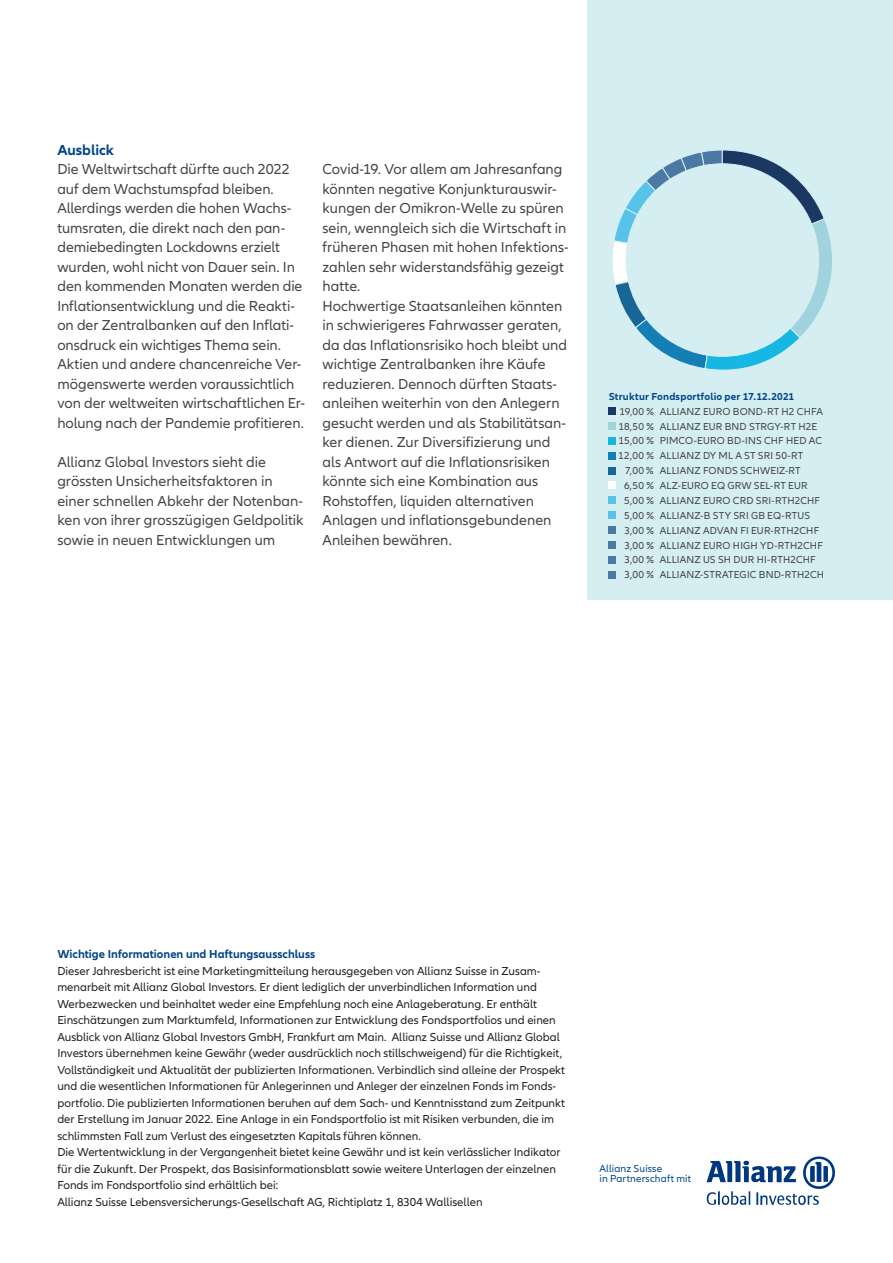
<style>
.page{position:relative;width:893px;height:1263px;background:#fff}
.page>*{position:absolute;margin:0;border:0;box-sizing:border-box;transform-origin:0 0}
.t1{font:15px/19.5px "Allianz Neo";color:#454647}
.t2{font:700 15px "Allianz Neo";color:#01468c}
.t3{font:12px/16.5px "Allianz Neo";color:#231f20}
.t4{font:700 12px "Allianz Neo";color:#01468c}
.t5{font:10.5px "Allianz Neo";letter-spacing:.015em;color:#454647}
.t6{font:700 10.5px "Allianz Neo";letter-spacing:.02em;color:#01468c}
.t7{font:10.5px/10.5px "Allianz Neo";letter-spacing:.015em;color:#01468c}
</style>
<div class="page">
<div style="left:587px;top:0;width:306px;height:600px;background:#d5eef1"></div>
<div style="left:609px;top:407px;width:7px;height:8px;background:#1a3862"></div>
<div style="left:609px;top:422px;width:7px;height:8px;background:#a1d3df"></div>
<div style="left:609px;top:437px;width:7px;height:7px;background:#16b8e3"></div>
<div style="left:609px;top:452px;width:7px;height:7px;background:#147fb5"></div>
<div style="left:609px;top:467px;width:7px;height:7px;background:#176695"></div>
<div style="left:609px;top:482px;width:7px;height:7px;background:#fff"></div>
<div style="left:609px;top:497px;width:7px;height:7px;background:#57c3e8"></div>
<div style="left:609px;top:511px;width:7px;height:8px;background:#57c3e8"></div>
<div style="left:609px;top:526px;width:7px;height:8px;background:#4a7aa3"></div>
<div style="left:609px;top:541px;width:7px;height:8px;background:#4a7aa3"></div>
<div style="left:609px;top:556px;width:7px;height:7px;background:#4a7aa3"></div>
<div style="left:609px;top:571px;width:7px;height:7px;background:#4a7aa3"></div>
<svg style="left:612px;top:150px;width:220px;height:220px"></svg>
<svg style="left:706px;top:1156px;width:129px;height:49px"></svg>
<p class="t2" style="left:57px;top:141px;width:58px">Ausblick</p>
<p class="t1" style="left:57px;top:160px;width:249px">Die Weltwirtschaft dürfte auch 2022 auf dem Wachstumspfad bleiben.<br>Allerdings werden die hohen Wachs&shy;tumsraten, die direkt nach den pan&shy;demiebedingten Lockdowns erzielt wurden, wohl nicht von Dauer sein. In den kommenden Monaten werden die Inflationsentwicklung und die Reakti&shy;on der Zentralbanken auf den Inflati&shy;onsdruck ein wichtiges Thema sein.<br>Aktien und andere chancenreiche Ver&shy;mögenswerte werden voraussichtlich von der weltweiten wirtschaftlichen Er&shy;holung nach der Pandemie profitieren.</p>
<p class="t1" style="left:57px;top:453px;width:248px">Allianz Global Investors sieht die grössten Unsicherheitsfaktoren in einer schnellen Abkehr der Notenban&shy;ken von ihrer grosszügigen Geldpolitik sowie in neuen Entwicklungen um</p>
<p class="t1" style="left:322px;top:160px;width:248px">Covid-19. Vor allem am Jahresanfang könnten negative Konjunkturauswir&shy;kungen der Omikron-Welle zu spüren sein, wenngleich sich die Wirtschaft in früheren Phasen mit hohen Infektions&shy;zahlen sehr widerstandsfähig gezeigt hatte.<br>Hochwertige Staatsanleihen könnten in schwierigeres Fahrwasser geraten, da das Inflationsrisiko hoch bleibt und wichtige Zentralbanken ihre Käufe reduzieren. Dennoch dürften Staats&shy;anleihen weiterhin von den Anlegern gesucht werden und als Stabilitätsan&shy;ker dienen. Zur Diversifizierung und als Antwort auf die Inflationsrisiken könnte sich eine Kombination aus Rohstoffen, liquiden alternativen Anlagen und inflationsgebundenen Anleihen bewähren.</p>
<p class="t6" style="left:609px;top:390px;width:187px">Struktur Fondsportfolio per 17.12.2021</p>
<p class="t5" style="left:619px;top:405px;width:205px">19,00 % ALLIANZ EURO BOND-RT H2 CHFA</p>
<p class="t5" style="left:618px;top:420px;width:200px">18,50 % ALLIANZ EUR BND STRGY-RT H2E</p>
<p class="t5" style="left:618px;top:435px;width:205px">15,00 % PIMCO-EURO BD-INS CHF HED AC</p>
<p class="t5" style="left:618px;top:450px;width:187px">12,00 % ALLIANZ DY ML A ST SRI 50-RT</p>
<p class="t5" style="left:625px;top:465px;width:177px">7,00 % ALLIANZ FONDS SCHWEIZ-RT</p>
<p class="t5" style="left:624px;top:480px;width:185px">6,50 % ALZ-EURO EQ GRW SEL-RT EUR</p>
<p class="t5" style="left:624px;top:494px;width:197px">5,00 % ALLIANZ EURO CRD SRI-RTH2CHF</p>
<p class="t5" style="left:624px;top:509px;width:187px">5,00 % ALLIANZ-B STY SRI GB EQ-RTUS</p>
<p class="t5" style="left:624px;top:524px;width:196px">3,00 % ALLIANZ ADVAN FI EUR-RTH2CHF</p>
<p class="t5" style="left:624px;top:539px;width:200px">3,00 % ALLIANZ EURO HIGH YD-RTH2CHF</p>
<p class="t5" style="left:624px;top:554px;width:193px">3,00 % ALLIANZ US SH DUR HI-RTH2CHF</p>
<p class="t5" style="left:624px;top:569px;width:201px">3,00 % ALLIANZ-STRATEGIC BND-RTH2CH</p>
<p class="t4" style="left:57px;top:947px;width:259px">Wichtige Informationen und Haftungsausschluss</p>
<p class="t3" style="left:57px;top:963px;width:509px">Dieser Jahresbericht ist eine Marketingmitteilung herausgegeben von Allianz Suisse in Zusam&shy;menarbeit mit Allianz Global Investors. Er dient lediglich der unverbindlichen Information und Werbezwecken und beinhaltet weder eine Empfehlung noch eine Anlageberatung. Er enthält Einschätzungen zum Marktumfeld, Informationen zur Entwicklung des Fondsportfolios und einen Ausblick von Allianz Global Investors GmbH, Frankfurt am Main. Allianz Suisse und Allianz Global Investors übernehmen keine Gewähr (weder ausdrücklich noch stillschweigend) für die Richtigkeit, Vollständigkeit und Aktualität der publizierten Informationen. Verbindlich sind alleine der Prospekt und die wesentlichen Informationen für Anlegerinnen und Anleger der einzelnen Fonds im Fonds&shy;portfolio. Die publizierten Informationen beruhen auf dem Sach- und Kenntnisstand zum Zeitpunkt der Erstellung im Januar 2022. Eine Anlage in ein Fondsportfolio ist mit Risiken verbunden, die im schlimmsten Fall zum Verlust des eingesetzten Kapitals führen können.<br>Die Wertentwicklung in der Vergangenheit bietet keine Gewähr und ist kein verlässlicher Indikator für die Zukunft. Der Prospekt, das Basisinformationsblatt sowie weitere Unterlagen der einzelnen Fonds im Fondsportfolio sind erhältlich bei:<br>Allianz Suisse Lebensversicherungs-Gesellschaft AG, Richtiplatz 1, 8304 Wallisellen</p>
<p class="t7" style="left:600px;top:1163px;width:93px">Allianz Suisse<br>in Partnerschaft mit</p>
</div>
